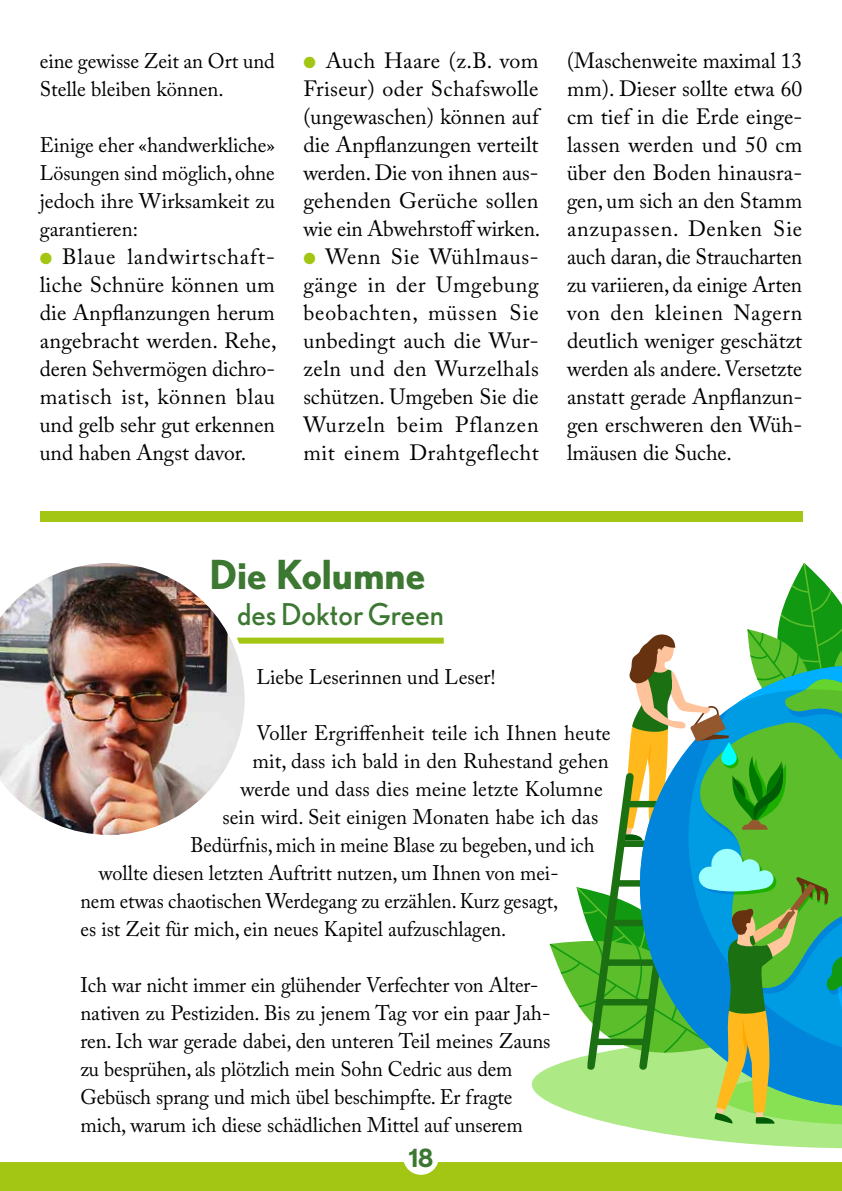
<style>
.page{position:relative;width:842px;height:1191px;background:#fff}
.page>*{position:absolute;margin:0;border:0;box-sizing:border-box;transform-origin:0 0}
.t1{font:700 40px "Nobel";color:#3c7832}
.t2{font:30px "Nobel";color:#3c7832}
.t3{font:700 25px "Nobel";color:#3c7832;scale:.95 1}
.t4{font:22px/28px "Adobe Caslon Pro";color:#000;text-align:justify}
.t5{font:21px/28px "Adobe Caslon Pro";letter-spacing:-.005em;color:#000;scale:.96 1}
.t6{font:21px/28px "Adobe Caslon Pro";letter-spacing:-.005em;color:#000}
.t7{font:21px "Adobe Caslon Pro";letter-spacing:-.005em;color:#000;scale:.95 1}
.s1{color:#a2c613}
</style>
<div class="page">
<div style="left:0;top:1162px;width:842px;height:29px;background:#a2c613"></div>
<svg style="left:532px;top:563px;width:310px;height:585px"></svg>
<div style="left:403px;top:1139px;width:36px;height:35px;background:#fff;border-radius:50%"></div>
<div style="left:237px;top:637px;width:207px;height:6px;background:#a2c613"></div>
<img style="left:0;top:563px;width:251px;height:272px">
<div style="left:40px;top:511px;width:762px;height:11px;background:#a2c613"></div>
<p class="t6" style="left:40px;top:46px;width:237px">eine gewisse Zeit an Ort und<br>Stelle bleiben können.</p>
<p class="t6" style="left:40px;top:130px;width:237px;text-align:justify">Einige eher «handwerkliche» Lösungen sind möglich, ohne jedoch ihre Wirksamkeit zu garantieren:</p>
<p class="t4" style="left:40px;top:242px;width:238px"><span class="s1">●</span> Blaue landwirtschaft&shy;liche Schnüre können um die Anpflanzungen herum angebracht werden. Rehe, deren Sehvermögen dichro&shy;matisch ist, können blau und gelb sehr gut erkennen und haben Angst davor.</p>
<p class="t4" style="left:303px;top:46px;width:238px"><span class="s1">●</span> Auch Haare (z.B. vom Friseur) oder Schafswolle (ungewaschen) können auf die Anpflanzungen verteilt werden. Die von ihnen aus&shy;gehenden Gerüche sollen wie ein Abwehrstoff wirken.</p>
<p class="t4" style="left:303px;top:242px;width:237px"><span class="s1">●</span> Wenn Sie Wühlmaus&shy;gänge in der Umgebung beobachten, müssen Sie unbedingt auch die Wur&shy;zeln und den Wurzelhals schützen. Umgeben Sie die Wurzeln beim Pflanzen mit einem Drahtgeflecht</p>
<p class="t4" style="left:567px;top:46px;width:237px">(Maschenweite maximal 13 mm). Dieser sollte etwa 60 cm tief in die Erde einge&shy;lassen werden und 50 cm über den Boden hinausra&shy;gen, um sich an den Stamm anzupassen. Denken Sie auch daran, die Straucharten zu variieren, da einige Arten von den kleinen Nagern deutlich weniger geschätzt werden als andere. Versetzte anstatt gerade Anpflanzun&shy;gen erschweren den Wüh&shy;lmäusen die Suche.</p>
<h1 class="t1" style="left:209px;top:551px;width:218px">Die Kolumne</h1>
<h2 class="t2" style="left:237px;top:596px;width:208px">des Doktor Green</h2>
<p class="t6" style="left:256px;top:662px;width:241px">Liebe Leserinnen und Leser!</p>
<p class="t6" style="left:256px;top:718px;width:356px">Voller Ergriffenheit teile ich Ihnen heute</p>
<p class="t6" style="left:252px;top:746px;width:358px">mit, dass ich bald in den Ruhestand gehen</p>
<p class="t6" style="left:240px;top:774px;width:364px">werde und dass dies meine letzte Kolumne</p>
<p class="t6" style="left:222px;top:802px;width:377px">sein wird. Seit einigen Monaten habe ich das</p>
<p class="t7" style="left:190px;top:832px;width:427px">Bedürfnis, mich in meine Blase zu begeben, und ich</p>
<p class="t5" style="left:99px;top:858px;width:480px">wollte diesen letzten Auftritt nutzen, um Ihnen von mei-</p>
<p class="t7" style="left:80px;top:888px;width:504px">nem etwas chaotischen Werdegang zu erzählen. Kurz gesagt,</p>
<p class="t5" style="left:80px;top:914px;width:445px">es ist Zeit für mich, ein neues Kapitel aufzuschlagen.</p>
<p class="t5" style="left:80px;top:970px;width:491px">Ich war nicht immer ein glühender Verfechter von Alter&shy;nativen zu Pestiziden. Bis zu jenem Tag vor ein paar Jah&shy;ren. Ich war gerade dabei, den unteren Teil meines Zauns zu besprühen, als plötzlich mein Sohn Cedric aus dem Gebüsch sprang und mich übel beschimpfte. Er fragte mich, warum ich diese schädlichen Mittel auf unserem</p>
<p class="t3" style="left:409px;top:1142px;width:27px">18</p>
</div>
